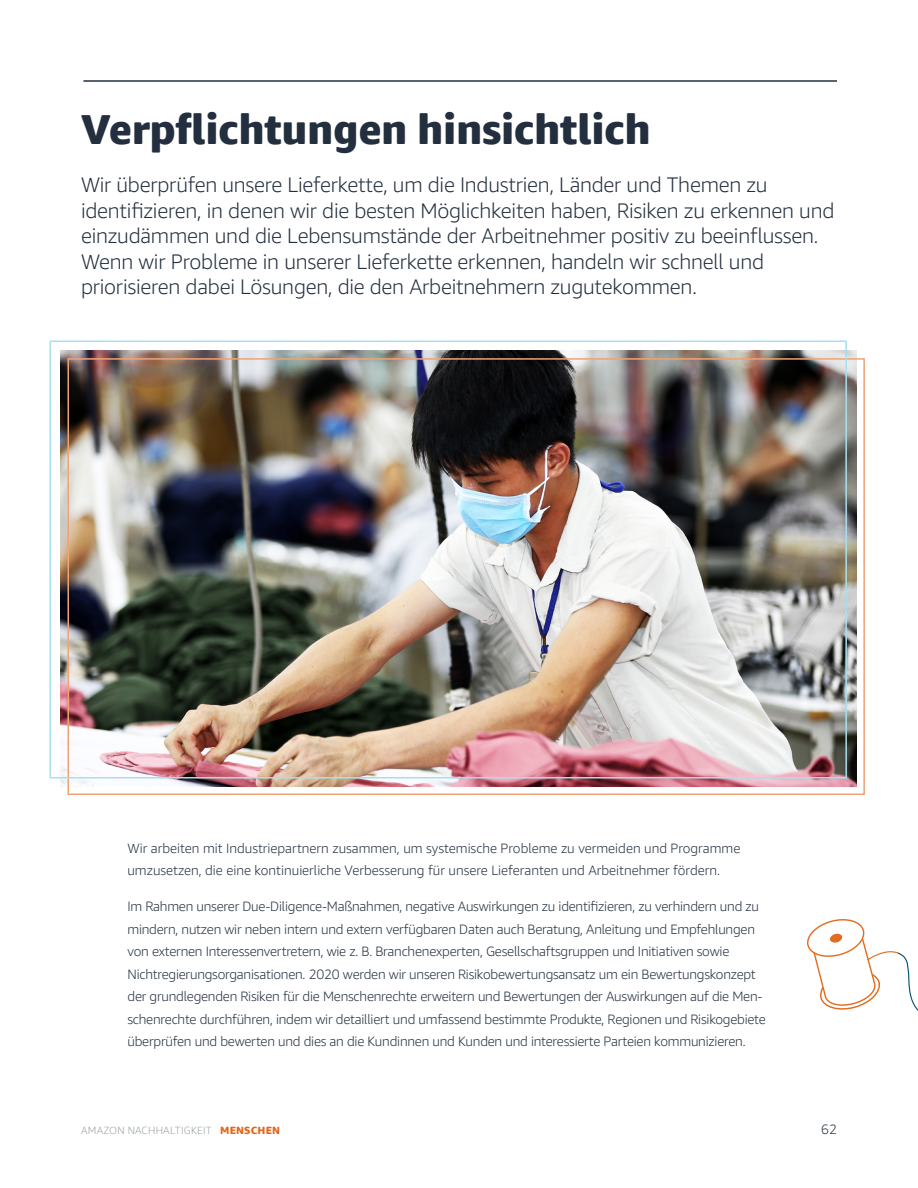
<style>
.page{position:relative;width:918px;height:1188px;background:#fff}
.page>*{position:absolute;margin:0;border:0;box-sizing:border-box;transform-origin:0 0}
.t1{font:800 42px "Amazon Ember Display";letter-spacing:-.01em;color:#232f3e}
.t2{font:300 21px/25.5px "Amazon Ember";letter-spacing:-.01em;color:#232f3e}
.t3{font:300 13.5px/22.5px "Amazon Ember";letter-spacing:-.015em;color:#232f3e}
.t4{font:300 10.5px "Amazon Ember Display";letter-spacing:.02em;color:#98a0a0}
.s1{font-weight:800;color:#e3661b}
</style>
<div class="page">
<hr style="left:83px;top:80px;width:754px;height:2px;background:#232f3e">
<img style="left:60px;top:351px;width:796px;height:436px">
<div style="left:68px;top:358px;width:797px;height:437px;border:2px solid #eea376"></div>
<div style="left:50px;top:340px;width:797px;height:438px;border:2px solid #a8dfee"></div>
<svg style="left:807px;top:919px;width:111px;height:92px"></svg>
<h1 class="t1" style="left:81px;top:103px;width:571px">Verpflichtungen hinsichtlich</h1>
<p class="t2" style="left:81px;top:172px;width:755px">Wir überprüfen unsere Lieferkette, um die Industrien, Länder und Themen zu identifizieren, in denen wir die besten Möglichkeiten haben, Risiken zu erkennen und einzudämmen und die Lebensumstände der Arbeitnehmer positiv zu beeinflussen.<br>Wenn wir Probleme in unserer Lieferkette erkennen, handeln wir schnell und priorisieren dabei Lösungen, die den Arbeitnehmern zugutekommen.</p>
<p class="t3" style="left:128px;top:837px;width:614px">Wir arbeiten mit Industriepartnern zusammen, um systemische Probleme zu vermeiden und Programme umzusetzen, die eine kontinuierliche Verbesserung für unsere Lieferanten und Arbeitnehmer fördern.</p>
<p class="t3" style="left:128px;top:895px;width:640px">Im Rahmen unserer Due-Diligence-Maßnahmen, negative Auswirkungen zu identifizieren, zu verhindern und zu mindern, nutzen wir neben intern und extern verfügbaren Daten auch Beratung, Anleitung und Empfehlungen von externen Interessenvertretern, wie z. B. Branchenexperten, Gesellschaftsgruppen und Initiativen sowie Nichtregierungsorganisationen. 2020 werden wir unseren Risikobewertungsansatz um ein Bewertungskonzept der grundlegenden Risiken für die Menschenrechte erweitern und Bewertungen der Auswirkungen auf die Men&shy;schenrechte durchführen, indem wir detailliert und umfassend bestimmte Produkte, Regionen und Risikogebiete überprüfen und bewerten und dies an die Kundinnen und Kunden und interessierte Parteien kommunizieren.</p>
<p class="t4" style="left:81px;top:1124px;width:200px">AMAZON NACHHALTIGKEIT <span class="s1">MENSCHEN</span></p>
<p class="t3" style="left:821px;top:1118px;width:17px">62</p>
</div>
